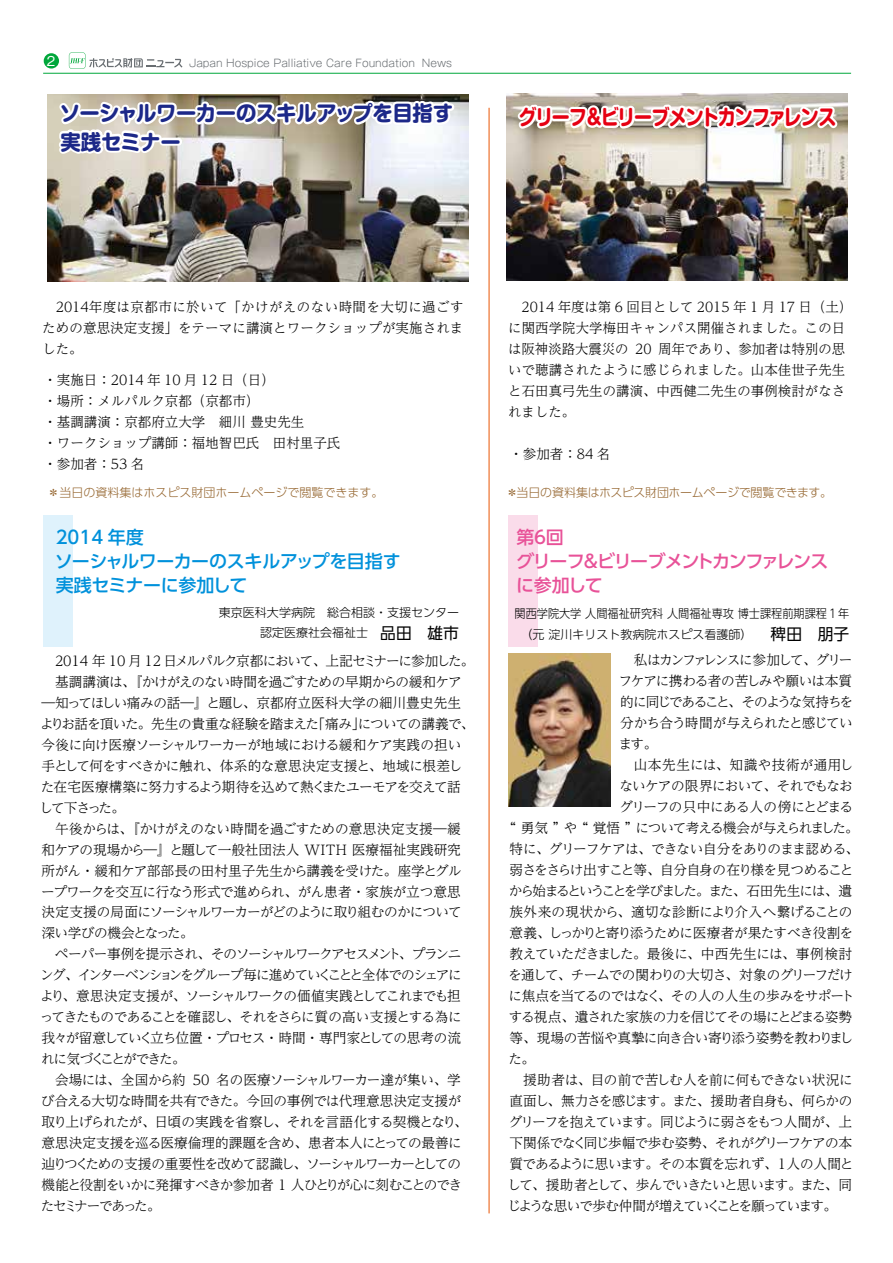
<style>
.page{position:relative;width:893px;height:1263px;background:#fff}
.page>*{position:absolute;margin:0;border:0;box-sizing:border-box;transform-origin:0 0}
.t1{font:700 21px/28.5px "Shin M Go Pro";letter-spacing:-.02em;color:#1c2888}
.t2{font:700 21px "Shin M Go Pro";letter-spacing:-.065em;color:#e60012;scale:.86 1}
.t3{font:500 18px/24px "UD Shin Go Pro";letter-spacing:-.025em;color:#0091db}
.t4{font:500 18px/24px "UD Shin Go Pro";letter-spacing:-.08em;color:#e85298}
.t5{font:300 13.65px "UD Reimin Pro";letter-spacing:-.065em;color:#000}
.t6{font:300 13.65px "UD Reimin Pro";letter-spacing:-.035em;color:#000}
.t7{font:300 13.65px "UD Reimin Pro";letter-spacing:-.085em;color:#000}
.t8{font:300 13.65px "UD Reimin Pro";letter-spacing:-.02em;color:#000}
.t9{font:300 13.65px "UD Reimin Pro";letter-spacing:-.045em;color:#000}
.t10{font:300 13.65px "UD Reimin Pro";letter-spacing:-.1em;color:#000}
.t11{font:300 13.65px "UD Reimin Pro";letter-spacing:-.135em;color:#000}
.t12{font:300 13.65px "UD Reimin Pro";letter-spacing:-.095em;color:#000}
.t13{font:300 13.65px "UD Reimin Pro";letter-spacing:-.105em;color:#000}
.t14{font:300 13.65px "UD Reimin Pro";letter-spacing:-.015em;color:#000}
.t15{font:300 13.65px "UD Reimin Pro";color:#000}
.t16{font:300 13.65px "UD Reimin Pro";letter-spacing:.005em;color:#000}
.t17{font:300 13.65px "UD Reimin Pro";letter-spacing:-.09em;color:#000}
.t18{font:300 13.65px "UD Reimin Pro";letter-spacing:-.025em;color:#000}
.t19{font:300 13.65px "UD Reimin Pro";letter-spacing:-.11em;color:#000}
.t20{font:300 13.65px "UD Reimin Pro";letter-spacing:.02em;color:#000}
.t21{font:300 13.65px "UD Reimin Pro";letter-spacing:-.04em;color:#000}
.t22{font:300 13.65px "UD Reimin Pro";letter-spacing:-.125em;color:#000}
.t23{font:300 13.5px/21px "UD Reimin Pro";letter-spacing:.005em;color:#000}
.t24{font:500 13.5px "Gothic BBB Pro";color:#fff}
.t25{font:300 12px/21.5px "UD Shin Go Pro";color:#000;text-align:center;scale:.93 1}
.t26{font:300 12px/19.8px "UD Shin Go Pro";color:#000;text-align:right}
.t27{font:300 12px "UD Shin Go Pro";letter-spacing:-.02em;color:#966731}
.t28{font:300 12px "UD Shin Go Pro";color:#966731}
.t29{font:300 10.5px "Gothic MB101 Pro";color:#686d71}
.s1{font-weight:400;font-size:15.75px}
</style>
<div class="page">
<hr style="left:43px;top:73px;width:808px;height:1px;background:#00a73b">
<div style="left:44px;top:53px;width:15px;height:16px;background:#00a73b;border-radius:50%"></div>
<hr style="left:489px;top:108px;width:1px;height:1105px;background:#ea5504">
<div style="left:508px;top:515px;width:30px;height:132px;background:#fadcea"></div>
<div style="left:44px;top:515px;width:29px;height:131px;background:#dff2fc"></div>
<img style="left:509px;top:654px;width:102px;height:153px">
<img style="left:48px;top:94px;width:421px;height:187px">
<img style="left:507px;top:94px;width:340px;height:187px">
<div style="left:175px;top:109px;width:23px;height:8px;border:4px solid #fff;border-radius:2px"></div>
<svg style="left:192px;top:99px;width:27px;height:51px"></svg>
<div style="left:215px;top:109px;width:22px;height:8px;border:4px solid #fff;border-radius:2px"></div>
<svg style="left:232px;top:72px;width:225px;height:56px"></svg>
<svg style="left:56px;top:52px;width:127px;height:124px"></svg>
<div style="left:159px;top:138px;width:23px;height:8px;border:4px solid #fff;border-radius:2px"></div>
<svg style="left:514px;top:102px;width:42px;height:29px"></svg>
<div style="left:550px;top:113px;width:21px;height:8px;border:4px solid #fff;border-radius:2px"></div>
<svg style="left:566px;top:93px;width:72px;height:38px"></svg>
<div style="left:633px;top:113px;width:20px;height:8px;border:4px solid #fff;border-radius:2px"></div>
<svg style="left:649px;top:93px;width:191px;height:55px"></svg>
<p class="t24" style="left:47px;top:50px;width:10px">2</p>
<p class="t29" style="left:189px;top:55px;width:264px">Japan Hospice Palliative Care Foundation News</p>
<h1 class="t1" style="left:60px;top:96px;width:395px">ソーシャルワーカーのスキルアップを目指す実践セミナー</h1>
<h1 class="t2" style="left:518px;top:100px;width:371px">グリーフ＆ビリーブメントカンファレンス</h1>
<p class="t23" style="left:42px;top:296px;width:423px;text-align:justify">　2014年度は京都市に於いて「かけがえのない時間を大切に過ごすための意思決定支援」をテーマに講演とワークショップが実施されました。</p>
<p class="t23" style="left:43px;top:369px;width:298px">・実施日：2014 年 10 月 12 日（日）<br>・場所：メルパルク京都（京都市）<br>・基調講演：京都府立大学　細川 豊史先生<br>・ワークショップ講師：福地智巴氏　田村里子氏・参加者：53 名</p>
<p class="t28" style="left:48px;top:483px;width:338px">＊当日の資料集はホスピス財団ホームページで閲覧できます。</p>
<h2 class="t3" style="left:55px;top:524px;width:347px">2014 年度<br>ソーシャルワーカーのスキルアップを目指す実践セミナーに参加して</h2>
<p class="t23" style="left:508px;top:296px;width:345px">　2014 年度は第 6 回目として 2015 年 1 月 17 日（土）に関西学院大学梅田キャンパス開催されました。この日は阪神淡路大震災の 20 周年であり、参加者は特別の思いで聴講されたように感じられました。山本佳世子先生と石田真弓先生の講演、中西健二先生の事例検討がなされました。</p>
<p class="t23" style="left:509px;top:443px;width:102px">・参加者：84 名</p>
<p class="t27" style="left:506px;top:483px;width:327px">＊当日の資料集はホスピス財団ホームページで閲覧できます。</p>
<h2 class="t4" style="left:516px;top:524px;width:314px">第６回<br>グリーフ＆ビリーブメントカンファレンスに参加して</h2>
<p class="t26" style="left:219px;top:602px;width:241px">東京医科大学病院　総合相談・支援センター認定医療社会福祉士　<span class="s1">品田　雄市</span></p>
<p class="t25" style="left:514px;top:602px;width:361px">関西学院大学 人間福祉研究科 人間福祉専攻 博士課程前期課程１年（元 淀川キリスト教病院ホスピス看護師）　　<span class="s1">稗田　朋子</span></p>
<p class="t11" style="left:620px;top:649px;width:234px">　私はカンファレンスに参加して、グリー</p>
<p class="t9" style="left:619px;top:670px;width:235px">フケアに携わる者の苦しみや願いは本質</p>
<p class="t19" style="left:620px;top:691px;width:234px">的に同じであること、そのような気持ちを</p>
<p class="t5" style="left:620px;top:712px;width:234px">分かち合う時間が与えられたと感じてい</p>
<p class="t5" style="left:619px;top:733px;width:40px">ます。</p>
<p class="t20" style="left:620px;top:754px;width:235px">　山本先生には、知識や技術が通用し</p>
<p class="t5" style="left:619px;top:775px;width:235px">ないケアの限界において、それでもなお</p>
<p class="t5" style="left:619px;top:796px;width:236px">グリーフの只中にある人の傍にとどまる</p>
<p class="t5" style="left:503px;top:817px;width:358px">“ 勇気 ”や“ 覚悟 ”について考える機会が与えられました。</p>
<p class="t9" style="left:509px;top:838px;width:351px">特に、グリーフケアは、できない自分をありのまま認める、</p>
<p class="t5" style="left:509px;top:859px;width:346px">弱さをさらけ出すこと等、自分自身の在り様を見つめること</p>
<p class="t11" style="left:509px;top:880px;width:345px">から始まるということを学びました。また、石田先生には、遺</p>
<p class="t8" style="left:509px;top:901px;width:344px">族外来の現状から、適切な診断により介入へ繋げることの</p>
<p class="t5" style="left:509px;top:922px;width:345px">意義、しっかりと寄り添うために医療者が果たすべき役割を</p>
<p class="t18" style="left:509px;top:943px;width:344px">教えていただきました。最後に、中西先生には、事例検討</p>
<p class="t5" style="left:508px;top:964px;width:346px">を通して、チームでの関わりの大切さ、対象のグリーフだけ</p>
<p class="t5" style="left:509px;top:985px;width:347px">に焦点を当てるのではなく、その人の人生の歩みをサポート</p>
<p class="t5" style="left:509px;top:1006px;width:345px">する視点、遺された家族の力を信じてその場にとどまる姿勢</p>
<p class="t5" style="left:509px;top:1027px;width:345px">等、現場の苦悩や真摯に向き合い寄り添う姿勢を教わりまし</p>
<p class="t5" style="left:509px;top:1048px;width:28px">た。</p>
<p class="t8" style="left:509px;top:1069px;width:345px">　援助者は、目の前で苦しむ人を前に何もできない状況に</p>
<p class="t12" style="left:509px;top:1090px;width:344px">直面し、無力さを感じます。また、援助者自身も、何らかの</p>
<p class="t17" style="left:508px;top:1111px;width:345px">グリーフを抱えています。同じように弱さをもつ人間が、上</p>
<p class="t5" style="left:509px;top:1132px;width:344px">下関係でなく同じ歩幅で歩む姿勢、それがグリーフケアの本</p>
<p class="t5" style="left:509px;top:1153px;width:346px">質であるように思います。その本質を忘れず、１人の人間と</p>
<p class="t7" style="left:507px;top:1174px;width:346px">して、援助者として、歩んでいきたいと思います。また、同</p>
<p class="t12" style="left:507px;top:1195px;width:332px">じような思いで歩む仲間が増えていくことを願っています。</p>
<p class="t5" style="left:55px;top:649px;width:421px">2014 年 10 月 12 日メルパルク京都において、上記セミナーに参加した。</p>
<p class="t5" style="left:55px;top:670px;width:408px">基調講演は、『かけがえのない時間を過ごすための早期からの緩和ケア</p>
<p class="t14" style="left:41px;top:691px;width:421px">―知ってほしい痛みの話―』と題し、京都府立医科大学の細川豊史先生</p>
<p class="t5" style="left:40px;top:712px;width:436px">よりお話を頂いた。先生の貴重な経験を踏まえた「痛み」についての講義で、</p>
<p class="t6" style="left:41px;top:733px;width:421px">今後に向け医療ソーシャルワーカーが地域における緩和ケア実践の担い</p>
<p class="t6" style="left:41px;top:754px;width:422px">手として何をすべきかに触れ、体系的な意思決定支援と、地域に根差し</p>
<p class="t5" style="left:41px;top:775px;width:422px">た在宅医療構築に努力するよう期待を込めて熱くまたユーモアを交えて話</p>
<p class="t5" style="left:39px;top:796px;width:87px">して下さった。</p>
<p class="t9" style="left:55px;top:817px;width:407px">午後からは、『かけがえのない時間を過ごすための意思決定支援―緩</p>
<p class="t15" style="left:41px;top:838px;width:421px">和ケアの現場から―』と題して一般社団法人 WITH 医療福祉実践研究</p>
<p class="t6" style="left:41px;top:859px;width:421px">所がん・緩和ケア部部長の田村里子先生から講義を受けた。座学とグル</p>
<p class="t6" style="left:41px;top:880px;width:421px">ープワークを交互に行なう形式で進められ、がん患者・家族が立つ意思</p>
<p class="t5" style="left:41px;top:901px;width:422px">決定支援の局面にソーシャルワーカーがどのように取り組むのかについて</p>
<p class="t21" style="left:41px;top:922px;width:154px">深い学びの機会となった。</p>
<p class="t10" style="left:55px;top:943px;width:408px">ペーパー事例を提示され、そのソーシャルワークアセスメント、プランニ</p>
<p class="t13" style="left:40px;top:964px;width:423px">ング、インターベンションをグループ毎に進めていくことと全体でのシェアに</p>
<p class="t7" style="left:40px;top:985px;width:422px">より、意思決定支援が、ソーシャルワークの価値実践としてこれまでも担</p>
<p class="t5" style="left:40px;top:1006px;width:423px">ってきたものであることを確認し、それをさらに質の高い支援とする為に</p>
<p class="t7" style="left:41px;top:1027px;width:421px">我々が留意していく立ち位置・プロセス・時間・専門家としての思考の流</p>
<p class="t11" style="left:41px;top:1048px;width:146px">れに気づくことができた。</p>
<p class="t5" style="left:55px;top:1069px;width:407px">会場には、全国から約 50 名の医療ソーシャルワーカー達が集い、学</p>
<p class="t8" style="left:41px;top:1090px;width:422px">び合える大切な時間を共有できた。今回の事例では代理意思決定支援が</p>
<p class="t5" style="left:41px;top:1111px;width:428px">取り上げられたが、日頃の実践を省察し、それを言語化する契機となり、</p>
<p class="t16" style="left:41px;top:1132px;width:422px">意思決定支援を巡る医療倫理的課題を含め、患者本人にとっての最善に</p>
<p class="t10" style="left:41px;top:1153px;width:421px">辿りつくための支援の重要性を改めて認識し、ソーシャルワーカーとしての</p>
<p class="t5" style="left:41px;top:1174px;width:422px">機能と役割をいかに発揮すべきか参加者 1 人ひとりが心に刻むことのでき</p>
<p class="t22" style="left:41px;top:1195px;width:122px">たセミナーであった。</p>
</div>
